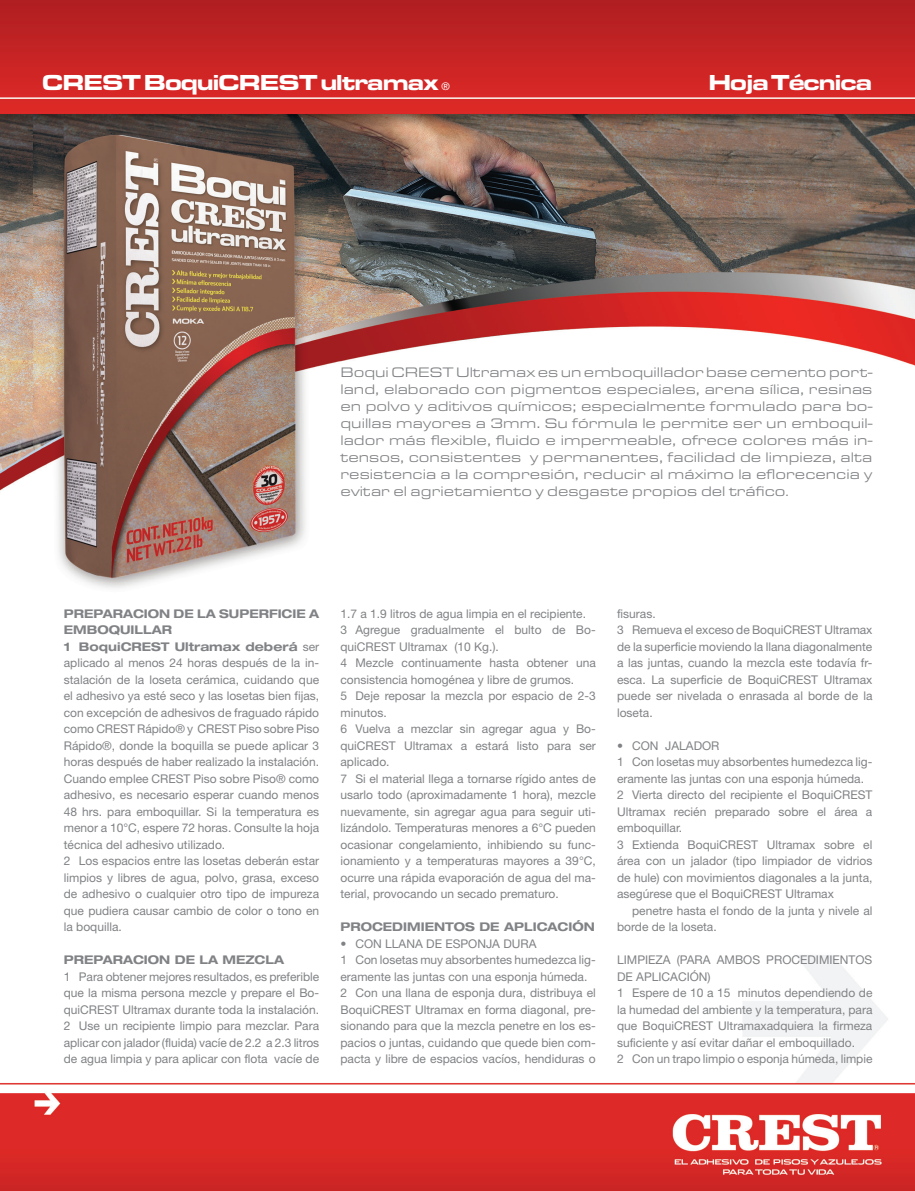
<style>
.page{position:relative;width:915px;height:1191px;background:#fff}
.page>*{position:absolute;margin:0;border:0;box-sizing:border-box;transform-origin:0 0}
.t1{font:22.5px "Eurostile T Blac Exte";letter-spacing:-.075em;color:#fff}
.Hojas_Técnicas_Text{font:14.25px/17.1px "Eurostile T Regu Exte";color:#808285;text-align:justify}
.Hojas_Técnicas_Text-2{font:12px/16.5px "Helvetica Neue";color:#808285;text-align:justify}
.Hojas_Técnicas_Text-3{font:700 expanded 12px/16.5px "Helvetica Neue";color:#808285}
.s1{font-family:"Helvetica Neue";font-size:10.5px}
.s2{font-family:"Helvetica Neue";font-size:12px}
.s3{font-weight:700;font-stretch:expanded}
</style>
<div class="page">
<img style="left:0;top:0;width:914px;height:1191px">
<p class="t1" style="left:41px;top:69px;width:410px">CREST BoquiCREST ultramax <span class="s1">®</span></p>
<p class="t1" style="left:708px;top:69px;width:166px">Hoja Técnica</p>
<p class="Hojas_Técnicas_Text" style="left:340px;top:364px;width:533px">Boqui CREST Ultramax es un emboquillador base cemento port&shy;land, elaborado con pigmentos especiales, arena sílica, resinas en polvo y aditivos químicos; especialmente formulado para bo&shy;quillas mayores a 3mm. Su fórmula le permite ser un emboquil&shy;lador más flexible, fluido e impermeable, ofrece colores más in&shy;tensos, consistentes y permanentes, facilidad de limpieza, alta resistencia a la compresión, reducir al máximo la eflorecencia y evitar el agrietamiento y desgaste propios del tráfico<span class="s2">.</span></p>
<p class="Hojas_Técnicas_Text-3" style="left:64px;top:605px;width:257px">PREPARACION DE LA SUPERFICIE A<br>EMBOQUILLAR</p>
<p class="Hojas_Técnicas_Text-2" style="left:64px;top:638px;width:257px"><span class="s3">1 BoquiCREST Ultramax deberá</span> ser aplicado al menos 24 horas después de la in&shy;stalación de la loseta cerámica, cuidando que el adhesivo ya esté seco y las losetas bien fijas, con excepción de adhesivos de fraguado rápido como CREST Rápido® y CREST Piso sobre Piso Rápido®, donde la boquilla se puede aplicar 3 horas después de haber realizado la instalación.<br>Cuando emplee CREST Piso sobre Piso® como adhesivo, es necesario esperar cuando menos 48 hrs. para emboquillar. Si la temperatura es menor a 10°C, espere 72 horas. Consulte la hoja técnica del adhesivo utilizado.</p>
<p class="Hojas_Técnicas_Text-2" style="left:64px;top:852px;width:257px">2 Los espacios entre las losetas deberán estar limpios y libres de agua, polvo, grasa, exceso de adhesivo o cualquier otro tipo de impureza que pudiera causar cambio de color o tono en la boquilla.</p>
<p class="Hojas_Técnicas_Text-3" style="left:64px;top:951px;width:222px">PREPARACION DE LA MEZCLA</p>
<p class="Hojas_Técnicas_Text-2" style="left:64px;top:968px;width:257px">1 Para obtener mejores resultados, es preferible que la misma persona mezcle y prepare el Bo&shy;quiCREST Ultramax durante toda la instalación.</p>
<p class="Hojas_Técnicas_Text-2" style="left:64px;top:1017px;width:257px">2 Use un recipiente limpio para mezclar. Para aplicar con jalador (fluida) vacíe de 2.2 a 2.3 litros de agua limpia y para aplicar con flota vacíe de</p>
<p class="Hojas_Técnicas_Text-2" style="left:340px;top:605px;width:247px">1.7 a 1.9 litros de agua limpia en el recipiente.</p>
<p class="Hojas_Técnicas_Text-2" style="left:340px;top:621px;width:257px">3 Agregue gradualmente el bulto de Bo&shy;quiCREST Ultramax (10 Kg.).</p>
<p class="Hojas_Técnicas_Text-2" style="left:340px;top:654px;width:257px">4 Mezcle continuamente hasta obtener una consistencia homogénea y libre de grumos.</p>
<p class="Hojas_Técnicas_Text-2" style="left:340px;top:687px;width:257px">5 Deje reposar la mezcla por espacio de 2-3 minutos.</p>
<p class="Hojas_Técnicas_Text-2" style="left:340px;top:720px;width:257px">6 Vuelva a mezclar sin agregar agua y Bo&shy;quiCREST Ultramax a estará listo para ser aplicado.</p>
<p class="Hojas_Técnicas_Text-2" style="left:340px;top:770px;width:257px">7 Si el material llega a tornarse rígido antes de usarlo todo (aproximadamente 1 hora), mezcle nuevamente, sin agregar agua para seguir uti&shy;lizándolo. Temperaturas menores a 6°C pueden ocasionar congelamiento, inhibiendo su func&shy;ionamiento y a temperaturas mayores a 39°C, ocurre una rápida evaporación de agua del ma&shy;terial, provocando un secado prematuro.</p>
<p class="Hojas_Técnicas_Text-3" style="left:340px;top:918px;width:256px">PROCEDIMIENTOS DE APLICACIÓN</p>
<p class="Hojas_Técnicas_Text-2" style="left:340px;top:935px;width:197px">• CON LLANA DE ESPONJA DURA</p>
<p class="Hojas_Técnicas_Text-2" style="left:340px;top:951px;width:257px">1 Con losetas muy absorbentes humedezca lig&shy;eramente las juntas con una esponja húmeda.</p>
<p class="Hojas_Técnicas_Text-2" style="left:340px;top:984px;width:257px">2 Con una llana de esponja dura, distribuya el BoquiCREST Ultramax en forma diagonal, pre&shy;sionando para que la mezcla penetre en los es&shy;pacios o juntas, cuidando que quede bien com&shy;pacta y libre de espacios vacíos, hendiduras o</p>
<p class="Hojas_Técnicas_Text-2" style="left:617px;top:605px;width:40px">fisuras.</p>
<p class="Hojas_Técnicas_Text-2" style="left:617px;top:621px;width:257px">3 Remueva el exceso de BoquiCREST Ultramax de la superficie moviendo la llana diagonalmente a las juntas, cuando la mezcla este todavía fr&shy;esca. La superficie de BoquiCREST Ultramax puede ser nivelada o enrasada al borde de la loseta.</p>
<p class="Hojas_Técnicas_Text-2" style="left:617px;top:737px;width:104px">• CON JALADOR</p>
<p class="Hojas_Técnicas_Text-2" style="left:617px;top:753px;width:257px">1 Con losetas muy absorbentes humedezca lig&shy;eramente las juntas con una esponja húmeda.</p>
<p class="Hojas_Técnicas_Text-2" style="left:617px;top:786px;width:257px">2 Vierta directo del recipiente el BoquiCREST Ultramax recién preparado sobre el área a emboquillar.</p>
<p class="Hojas_Técnicas_Text-2" style="left:617px;top:836px;width:257px">3 Extienda BoquiCREST Ultramax sobre el área con un jalador (tipo limpiador de vidrios de hule) con movimientos diagonales a la junta, asegúrese que el BoquiCREST Ultramax</p>
<p class="Hojas_Técnicas_Text-2" style="left:617px;top:902px;width:257px;text-indent:15px">penetre hasta el fondo de la junta y nivele al borde de la loseta.</p>
<p class="Hojas_Técnicas_Text-2" style="left:617px;top:951px;width:257px">LIMPIEZA (PARA AMBOS PROCEDIMIENTOS<br>DE APLICACIÓN)</p>
<p class="Hojas_Técnicas_Text-2" style="left:617px;top:984px;width:257px">1 Espere de 10 a 15 minutos dependiendo de la humedad del ambiente y la temperatura, para que BoquiCREST Ultramaxadquiera la firmeza suficiente y así evitar dañar el emboquillado.</p>
<p class="Hojas_Técnicas_Text-2" style="left:617px;top:1050px;width:257px">2 Con un trapo limpio o esponja húmeda, limpie</p>
</div>
